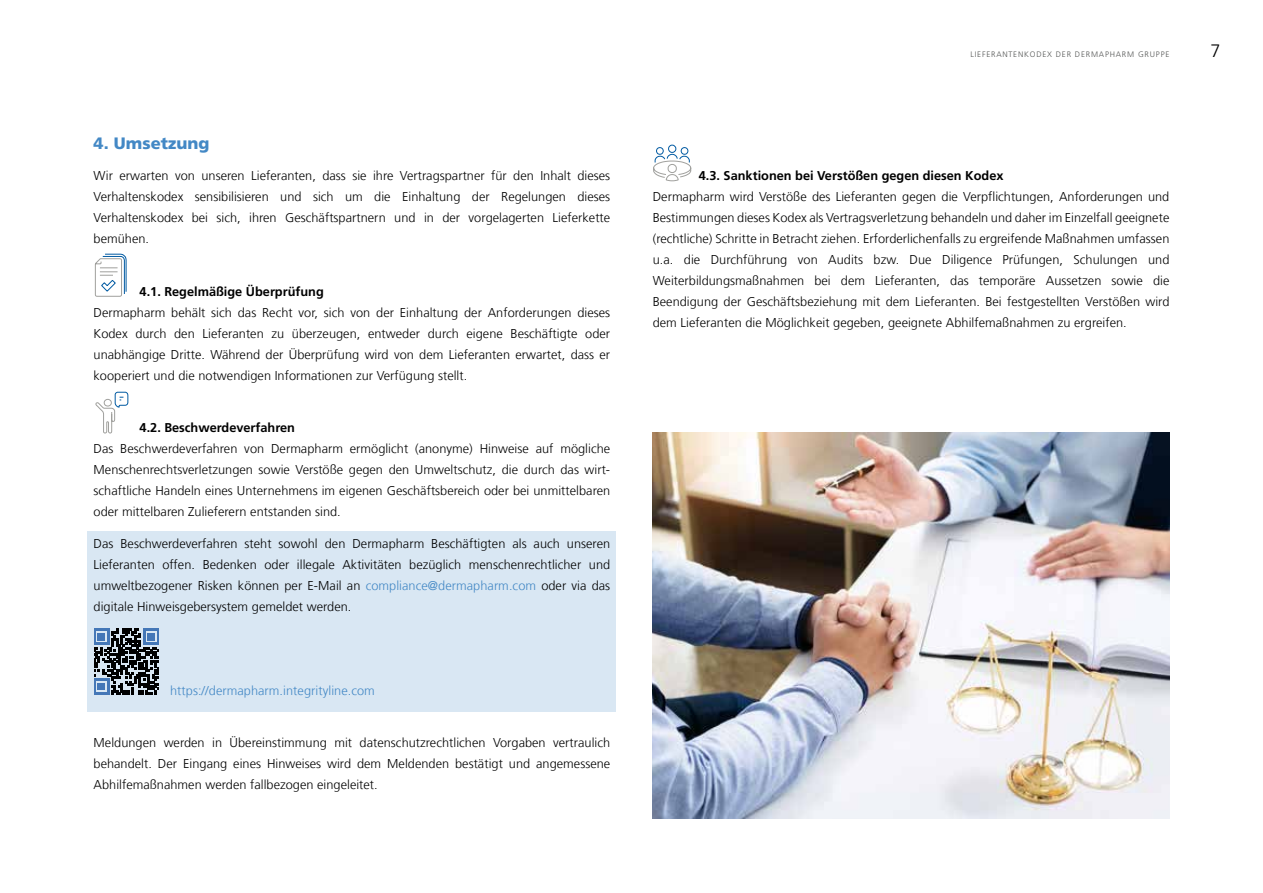
<style>
.page{position:relative;width:1263px;height:893px;background:#fff}
.page>*{position:absolute;margin:0;border:0;box-sizing:border-box;transform-origin:0 0}
.t1{font:300 18px "Frutiger LT Std";color:#000}
.t2{font:900 16.5px "Frutiger LT Com";letter-spacing:.005em;color:#4388c5}
.t3{font:300 12.75px/21px "Frutiger LT Com";letter-spacing:.005em;color:#000;text-align:justify}
.t4{font:700 12.75px "Frutiger LT Com";color:#000}
.t5{font:300 12.75px "Frutiger LT Com";letter-spacing:.005em;color:#4388c5}
.t6{font:300 7.95px "Frutiger LT Std";letter-spacing:.1em;color:#555756}
.s1{color:#4388c5}
</style>
<div class="page">
<div style="left:88px;top:531px;width:528px;height:181px;background:#d9e7f3"></div>
<svg style="left:95px;top:253px;width:32px;height:44px"></svg>
<svg style="left:95px;top:391px;width:34px;height:43px"></svg>
<svg style="left:653px;top:144px;width:39px;height:38px"></svg>
<img style="left:653px;top:432px;width:516px;height:387px">
<svg style="left:94px;top:629px;width:65px;height:66px"></svg>
<p class="t2" style="left:94px;top:133px;width:118px">4. Umsetzung</p>
<p class="t3" style="left:94px;top:165px;width:518px">Wir erwarten von unseren Lieferanten, dass sie ihre Vertragspartner für den Inhalt dieses Verhaltenskodex sensibilisieren und sich um die Einhaltung der Regelungen dieses Verhaltenskodex bei sich, ihren Geschäftspartnern und in der vorgelagerten Lieferkette bemühen.</p>
<p class="t4" style="left:140px;top:284px;width:186px">4.1. Regelmäßige Überprüfung</p>
<p class="t3" style="left:94px;top:302px;width:518px">Dermapharm behält sich das Recht vor, sich von der Einhaltung der Anforderungen dieses Kodex durch den Lieferanten zu überzeugen, entweder durch eigene Beschäftigte oder unabhängige Dritte. Während der Überprüfung wird von dem Lieferanten erwartet, dass er kooperiert und die notwendigen Informationen zur Verfügung stellt.</p>
<p class="t4" style="left:140px;top:420px;width:157px">4.2. Beschwerdeverfahren</p>
<p class="t3" style="left:94px;top:438px;width:518px">Das Beschwerdeverfahren von Dermapharm ermöglicht (anonyme) Hinweise auf mögliche Menschenrechtsverletzungen sowie Verstöße gegen den Umweltschutz, die durch das wirt&shy;schaftliche Handeln eines Unternehmens im eigenen Geschäftsbereich oder bei unmittelbaren oder mittelbaren Zulieferern entstanden sind.</p>
<p class="t3" style="left:94px;top:533px;width:518px">Das Beschwerdeverfahren steht sowohl den Dermapharm Beschäftigten als auch unseren Lieferanten offen. Bedenken oder illegale Aktivitäten bezüglich menschenrechtlicher und umweltbezogener Risken können per E-Mail an <span class="s1">compliance@dermapharm.com</span> oder via das digitale Hinweisgebersystem gemeldet werden.</p>
<p class="t5" style="left:170px;top:683px;width:206px">https://dermapharm.integrityline.com</p>
<p class="t3" style="left:94px;top:732px;width:518px">Meldungen werden in Übereinstimmung mit datenschutzrechtlichen Vorgaben vertraulich behandelt. Der Eingang eines Hinweises wird dem Meldenden bestätigt und angemessene Abhilfemaßnahmen werden fallbezogen eingeleitet.</p>
<p class="t6" style="left:970px;top:50px;width:201px">LIEFERANTENKODEX DER DERMAPHARM GRUPPE</p>
<h1 class="t1" style="left:1210px;top:41px;width:12px">7</h1>
<p class="t4" style="left:699px;top:168px;width:306px">4.3. Sanktionen bei Verstößen gegen diesen Kodex</p>
<p class="t3" style="left:653px;top:186px;width:518px">Dermapharm wird Verstöße des Lieferanten gegen die Verpflichtungen, Anforderungen und Bestimmungen dieses Kodex als Vertragsverletzung behandeln und daher im Einzelfall geeignete (rechtliche) Schritte in Betracht ziehen. Erforderlichenfalls zu ergreifende Maßnahmen umfassen u.a. die Durchführung von Audits bzw. Due Diligence Prüfungen, Schulungen und Weiterbildungsmaßnahmen bei dem Lieferanten, das temporäre Aussetzen sowie die Beendigung der Geschäftsbeziehung mit dem Lieferanten. Bei festgestellten Verstößen wird dem Lieferanten die Möglichkeit gegeben, geeignete Abhilfemaßnahmen zu ergreifen.</p>
</div>
